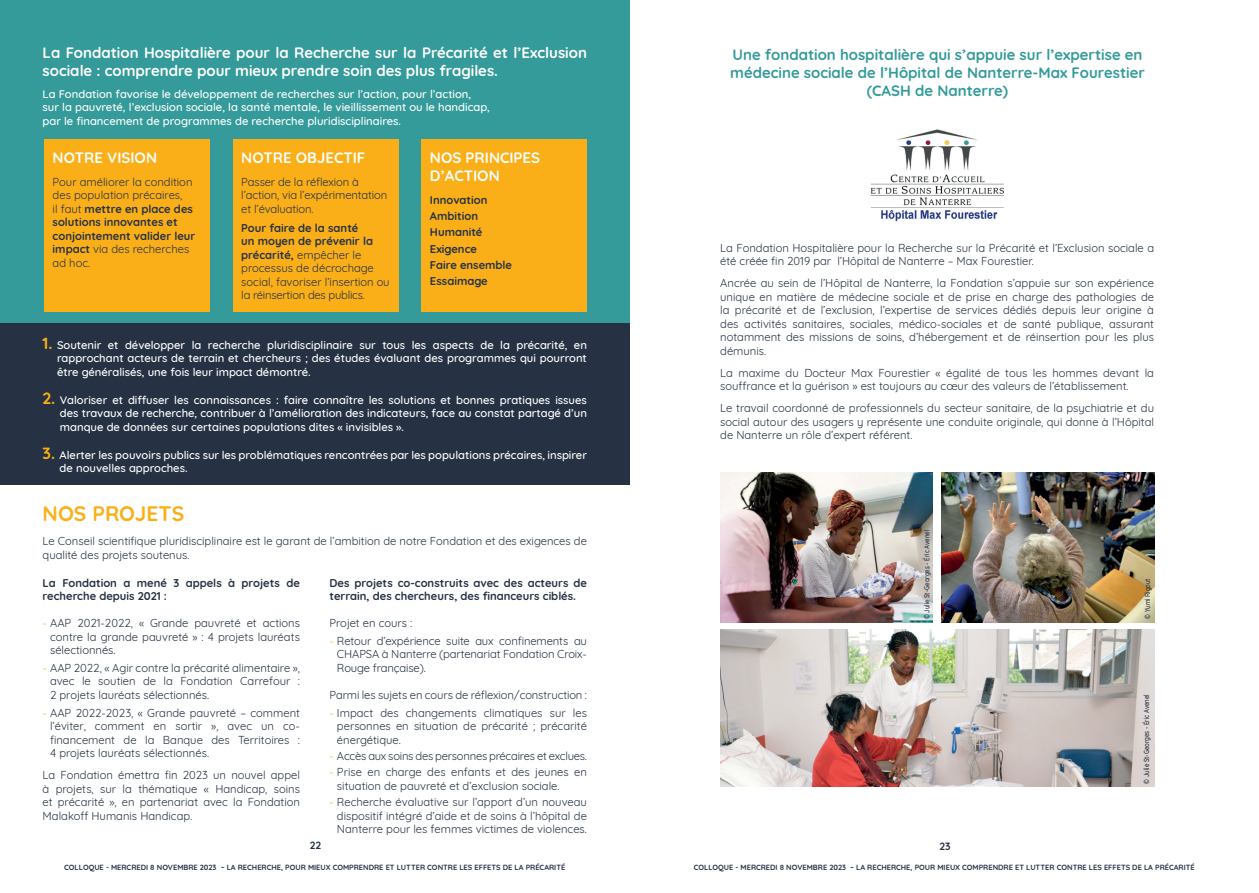
<style>
.page{position:relative;width:1259px;height:893px;background:#fff}
.page>*{position:absolute;margin:0;border:0;box-sizing:border-box;transform-origin:0 0}
.Body{font:700 21px "Quicksand";color:#faaf18}
.Body-2{font:700 15px/18px "Quicksand";color:#fff}
.SOUS_TITRES_BOLD{font:700 15px/18px "Quicksand";color:#349a9a;text-align:center}
.SOUS_TITRES_BOLD-2{font:700 15px/18px "Quicksand";color:#fff}
.Body-3{font:11.25px/13.5px "Quicksand";color:#263244;text-align:justify}
.BODY_ITV_AVT_GARDE{font:500 11.25px/13.5px "Quicksand";color:#fff;text-align:justify}
.BODY_ITV_AVT_GARDE-2{font:11.25px/13.5px "Quicksand";color:#263244}
.Body-4{font:700 11.25px/13.5px "Quicksand";color:#263244}
.BOLD{font:11.25px/13.5px "Quicksand";letter-spacing:-.01em;color:#263244}
.BODY_ITV_AVT_GARDE-3{font:700 11.25px "Quicksand";color:#263244}
.Body-5{font:11.25px "Quicksand";letter-spacing:-.02em;color:#263244}
.t1{font:700 10.5px "Quicksand";color:#263244}
.t2{font:700 7.5px "Quicksand";color:#263244}
.t3{font:500 7.5px "Quicksand";color:#263244;scale:.8 1}
.s1{font-weight:700}
.s2{font-weight:700;font-size:16.2px;color:#faaf18}
.s3{color:#faaf18}
</style>
<div class="page">
<div style="left:0;top:0;width:629px;height:330px;background:#349a9a"></div>
<div style="left:0;top:323px;width:629px;height:162px;background:#263244"></div>
<div style="left:44px;top:139px;width:166px;height:173px;background:#faaf18"></div>
<div style="left:421px;top:139px;width:166px;height:173px;background:#faaf18"></div>
<div style="left:233px;top:139px;width:165px;height:173px;background:#faaf18"></div>
<img style="left:720px;top:473px;width:213px;height:149px">
<img style="left:720px;top:630px;width:434px;height:157px">
<img style="left:941px;top:473px;width:213px;height:149px">
<img style="left:870px;top:129px;width:134px;height:93px">
<p class="Body-2" style="left:43px;top:42px;width:546px">La Fondation Hospitalière pour la Recherche sur la Précarité et l’Exclusion sociale : comprendre pour mieux prendre soin des plus fragiles.</p>
<p class="BODY_ITV_AVT_GARDE" style="left:43px;top:86px;width:430px">La Fondation favorise le développement de recherches sur l’action, pour l’action,</p>
<p class="BODY_ITV_AVT_GARDE" style="left:43px;top:99px;width:449px">sur la pauvreté, l’exclusion sociale, la santé mentale, le vieillissement ou le handicap,</p>
<p class="BODY_ITV_AVT_GARDE" style="left:43px;top:113px;width:360px">par le financement de programmes de recherche pluridisciplinaires.</p>
<p class="SOUS_TITRES_BOLD-2" style="left:53px;top:147px;width:106px">NOTRE VISION</p>
<p class="BODY_ITV_AVT_GARDE-2" style="left:53px;top:174px;width:144px">Pour améliorer la condition des population précaires,<br>il faut <span class="s1">mettre en place des solutions innovantes et conjointement valider leur impact</span> via des recherches ad hoc.</p>
<p class="SOUS_TITRES_BOLD-2" style="left:241px;top:147px;width:126px">NOTRE OBJECTIF</p>
<p class="BOLD" style="left:241px;top:174px;width:147px">Passer de la réflexion à l’action, via l’expérimentation et l’évaluation.</p>
<p class="BODY_ITV_AVT_GARDE-2" style="left:241px;top:220px;width:150px"><span class="s1">Pour faire de la santé<br>un moyen de prévenir la précarité,</span> empêcher le processus de décrochage social, favoriser l’insertion ou la réinsertion des publics.</p>
<p class="SOUS_TITRES_BOLD-2" style="left:430px;top:147px;width:112px">NOS PRINCIPES<br>D’ACTION</p>
<p class="BODY_ITV_AVT_GARDE-3" style="left:430px;top:190px;width:59px">Innovation</p>
<p class="BODY_ITV_AVT_GARDE-3" style="left:430px;top:207px;width:50px">Ambition</p>
<p class="BODY_ITV_AVT_GARDE-3" style="left:430px;top:223px;width:54px">Humanité</p>
<p class="BODY_ITV_AVT_GARDE-3" style="left:430px;top:239px;width:49px">Exigence</p>
<p class="BODY_ITV_AVT_GARDE-3" style="left:430px;top:256px;width:84px">Faire ensemble</p>
<p class="BODY_ITV_AVT_GARDE-3" style="left:430px;top:272px;width:59px">Essaimage</p>
<p class="BODY_ITV_AVT_GARDE" style="left:57px;top:337px;width:531px;text-indent:-14px"><span class="s2">1.</span> Soutenir et développer la recherche pluridisciplinaire sur tous les aspects de la précarité, en rapprochant acteurs de terrain et chercheurs ; des études évaluant des programmes qui pourront être généralisés, une fois leur impact démontré.</p>
<p class="BODY_ITV_AVT_GARDE" style="left:60px;top:392px;width:528px;text-indent:-17px"><span class="s2">2.</span> Valoriser et diffuser les connaissances : faire connaître les solutions et bonnes pratiques issues des travaux de recherche, contribuer à l’amélioration des indicateurs, face au constat partagé d’un manque de données sur certaines populations dites « invisibles ».</p>
<p class="BODY_ITV_AVT_GARDE" style="left:60px;top:447px;width:529px;text-indent:-17px"><span class="s2">3.</span> Alerter les pouvoirs publics sur les problématiques rencontrées par les populations précaires, inspirer de nouvelles approches.</p>
<p class="SOUS_TITRES_BOLD" style="left:730px;top:44px;width:416px">Une fondation hospitalière qui s’appuie sur l’expertise en médecine sociale de l’Hôpital de Nanterre-Max Fourestier (CASH de Nanterre)</p>
<p class="Body-3" style="left:720px;top:240px;width:435px">La Fondation Hospitalière pour la Recherche sur la Précarité et l’Exclusion sociale a été créée fin 2019 par l’Hôpital de Nanterre – Max Fourestier.</p>
<p class="Body-3" style="left:720px;top:275px;width:435px">Ancrée au sein de l’Hôpital de Nanterre, la Fondation s’appuie sur son expérience unique en matière de médecine sociale et de prise en charge des pathologies de la précarité et de l’exclusion, l’expertise de services dédiés depuis leur origine à des activités sanitaires, sociales, médico-sociales et de santé publique, assurant notamment des missions de soins, d’hébergement et de réinsertion pour les plus démunis.</p>
<p class="Body-3" style="left:720px;top:365px;width:435px">La maxime du Docteur Max Fourestier « égalité de tous les hommes devant la souffrance et la guérison » est toujours au cœur des valeurs de l’établissement.</p>
<p class="Body-3" style="left:720px;top:400px;width:435px">Le travail coordonné de professionnels du secteur sanitaire, de la psychiatrie et du social autour des usagers y représente une conduite originale, qui donne à l’Hôpital de Nanterre un rôle d’expert référent.</p>
<p class="Body" style="left:43px;top:496px;width:143px">NOS PROJETS</p>
<p class="BODY_ITV_AVT_GARDE-2" style="left:43px;top:533px;width:546px">Le Conseil scientifique pluridisciplinaire est le garant de l’ambition de notre Fondation et des exigences de qualité des projets soutenus.</p>
<p class="t3" style="left:921px;top:619px;width:113px;rotate:-90deg">© Julie St-Georges - Éric Avenel</p>
<p class="Body-4" style="left:43px;top:575px;width:259px">La Fondation a mené 3 appels à projets de recherche depuis 2021 :</p>
<p class="Body-3" style="left:50px;top:615px;width:251px;text-indent:-7px"><span class="s3">-</span> AAP 2021-2022, « Grande pauvreté et actions contre la grande pauvreté » : 4 projets lauréats sélectionnés.</p>
<p class="Body-3" style="left:50px;top:660px;width:251px;text-indent:-7px"><span class="s3">-</span> AAP 2022, « Agir contre la précarité alimentaire », avec le soutien de la Fondation Carrefour :<br>2 projets lauréats sélectionnés.</p>
<p class="Body-3" style="left:50px;top:705px;width:251px;text-indent:-7px"><span class="s3">-</span> AAP 2022-2023, « Grande pauvreté – comment l’éviter, comment en sortir », avec un co&shy;financement de la Banque des Territoires :<br>4 projets lauréats sélectionnés.</p>
<p class="BODY_ITV_AVT_GARDE-2" style="left:43px;top:767px;width:259px;text-align:justify">La Fondation émettra fin 2023 un nouvel appel à projets, sur la thématique « Handicap, soins et précarité », en partenariat avec la Fondation Malakoff Humanis Handicap.</p>
<p class="Body-4" style="left:329px;top:575px;width:259px">Des projets co-construits avec des acteurs de terrain, des chercheurs, des financeurs ciblés.</p>
<p class="Body-3" style="left:329px;top:615px;width:84px">Projet en cours :</p>
<p class="Body-3" style="left:337px;top:633px;width:251px;text-indent:-7px"><span class="s3">-</span> Retour d’expérience suite aux confinements au CHAPSA à Nanterre (partenariat Fondation Croix-Rouge française).</p>
<p class="Body-3" style="left:329px;top:687px;width:259px">Parmi les sujets en cours de réflexion/construction :</p>
<p class="Body-3" style="left:337px;top:705px;width:251px;text-indent:-7px"><span class="s3">-</span> Impact des changements climatiques sur les personnes en situation de précarité ; précarité énergétique.</p>
<p class="Body-5" style="left:329px;top:747px;width:259px"><span class="s3">-</span> Accès aux soins des personnes précaires et exclues.</p>
<p class="Body-3" style="left:337px;top:764px;width:251px;text-indent:-7px"><span class="s3">-</span> Prise en charge des enfants et des jeunes en situation de pauvreté et d’exclusion sociale.</p>
<p class="Body-3" style="left:337px;top:794px;width:251px;text-indent:-7px"><span class="s3">-</span> Recherche évaluative sur l’apport d’un nouveau dispositif intégré d’aide et de soins à l’hôpital de Nanterre pour les femmes victimes de violences.</p>
<p class="t1" style="left:310px;top:836px;width:13px">22</p>
<p class="t1" style="left:939px;top:838px;width:13px">23</p>
<p class="t3" style="left:1141px;top:619px;width:52px;rotate:-90deg">© Yumi Rigout</p>
<p class="t3" style="left:1140px;top:783px;width:113px;rotate:-90deg">© Julie St-Georges - Éric Avenel</p>
<p class="t2" style="left:64px;top:861px;width:502px">COLLOQUE - MERCREDI 8 NOVEMBRE 2023 – LA RECHERCHE, POUR MIEUX COMPRENDRE ET LUTTER CONTRE LES EFFETS DE LA PRÉCARITÉ</p>
<p class="t2" style="left:694px;top:861px;width:502px">COLLOQUE - MERCREDI 8 NOVEMBRE 2023 – LA RECHERCHE, POUR MIEUX COMPRENDRE ET LUTTER CONTRE LES EFFETS DE LA PRÉCARITÉ</p>
</div>
